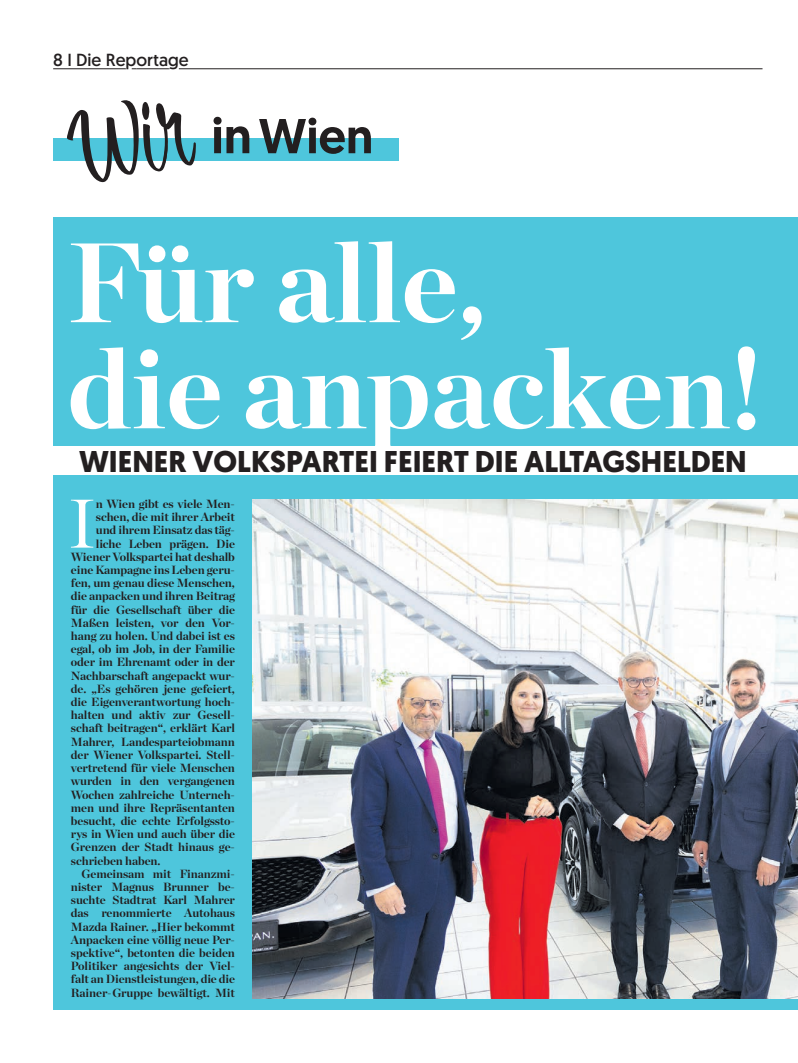
<style>
.page{position:relative;width:798px;height:1063px;background:#fff}
.page>*{position:absolute;margin:0;border:0;box-sizing:border-box;transform-origin:0 0}
.t1{font:700 112.88px/106.1px "Chronicle Display";color:#fff}
.t2{font:68.75px "Chronicle Display";color:#fff}
.t3{font:700 30px "Geomanist";color:#231f20}
.t4{font:17.5px "Geomanist";color:#231f20}
.t5{font:700 11.88px "Chronicle Display";letter-spacing:-.005em;color:#231f20}
</style>
<div class="page">
<div style="left:53px;top:217px;width:744px;height:793px;background:#4ec6dc"></div>
<hr style="left:53px;top:68px;width:73px;height:1px;background:#231f20">
<hr style="left:136px;top:68px;width:32px;height:1px;background:#231f20">
<hr style="left:179px;top:68px;width:583px;height:1px;background:#231f20">
<div style="left:53px;top:138px;width:346px;height:23px;background:#4ec6dc"></div>
<svg style="left:259px;top:118px;width:112px;height:36px"></svg>
<svg style="left:67px;top:100px;width:129px;height:82px"></svg>
<svg style="left:213px;top:117px;width:36px;height:36px"></svg>
<div style="left:53px;top:446px;width:744px;height:29px;background:#fff"></div>
<img style="left:252px;top:500px;width:545px;height:498px">
<h3 class="t4" style="left:53px;top:49px;width:137px">8 I Die Reportage</h3>
<h1 class="t1" style="left:67px;top:222px;width:696px">Für alle,<br>die anpacken!</h1>
<h3 class="t3" style="left:79px;top:442px;width:669px">WIENER VOLKSPARTEI FEIERT DIE ALLTAGSHELDEN</h3>
<h2 class="t2" style="left:68px;top:471px;width:30px">I</h2>
<p class="t5" style="left:96px;top:494px;width:141px">n Wien gibt es viele Men-</p>
<p class="t5" style="left:96px;top:507px;width:141px">schen, die mit ihrer Arbeit</p>
<p class="t5" style="left:96px;top:521px;width:141px">und ihrem Einsatz das täg-</p>
<p class="t5" style="left:96px;top:534px;width:141px">liche Leben prägen. Die</p>
<p class="t5" style="left:71px;top:547px;width:165px">Wiener Volkspartei hat deshalb</p>
<p class="t5" style="left:71px;top:560px;width:165px">eine Kampagne ins Leben geru-</p>
<p class="t5" style="left:71px;top:573px;width:165px">fen, um genau diese Menschen,</p>
<p class="t5" style="left:71px;top:587px;width:165px">die anpacken und ihren Beitrag</p>
<p class="t5" style="left:71px;top:600px;width:165px">für die Gesellschaft über die</p>
<p class="t5" style="left:71px;top:613px;width:165px">Maßen leisten, vor den Vor-</p>
<p class="t5" style="left:71px;top:626px;width:165px">hang zu holen. Und dabei ist es</p>
<p class="t5" style="left:71px;top:640px;width:165px">egal, ob im Job, in der Familie</p>
<p class="t5" style="left:71px;top:653px;width:165px">oder im Ehrenamt oder in der</p>
<p class="t5" style="left:71px;top:666px;width:165px">Nachbarschaft angepackt wur-</p>
<p class="t5" style="left:71px;top:679px;width:165px">de. „Es gehören jene gefeiert,</p>
<p class="t5" style="left:71px;top:692px;width:165px">die Eigenverantwortung hoch-</p>
<p class="t5" style="left:71px;top:706px;width:165px">halten und aktiv zur Gesell-</p>
<p class="t5" style="left:71px;top:719px;width:165px">schaft beitragen“, erklärt Karl</p>
<p class="t5" style="left:71px;top:732px;width:165px">Mahrer, Landesparteiobmann</p>
<p class="t5" style="left:71px;top:745px;width:165px">der Wiener Volkspartei. Stell-</p>
<p class="t5" style="left:71px;top:758px;width:165px">vertretend für viele Menschen</p>
<p class="t5" style="left:71px;top:772px;width:165px">wurden in den vergangenen</p>
<p class="t5" style="left:71px;top:785px;width:165px">Wochen zahlreiche Unterneh-</p>
<p class="t5" style="left:71px;top:798px;width:165px">men und ihre Repräsentanten</p>
<p class="t5" style="left:71px;top:811px;width:165px">besucht, die echte Erfolgssto-</p>
<p class="t5" style="left:71px;top:824px;width:165px">rys in Wien und auch über die</p>
<p class="t5" style="left:71px;top:838px;width:165px">Grenzen der Stadt hinaus ge-</p>
<p class="t5" style="left:71px;top:851px;width:91px">schrieben haben.</p>
<p class="t5" style="left:81px;top:864px;width:155px">Gemeinsam mit Finanzmi-</p>
<p class="t5" style="left:71px;top:877px;width:165px">nister Magnus Brunner be-</p>
<p class="t5" style="left:71px;top:890px;width:165px">suchte Stadtrat Karl Mahrer</p>
<p class="t5" style="left:71px;top:904px;width:165px">das renommierte Autohaus</p>
<p class="t5" style="left:71px;top:917px;width:165px">Mazda Rainer. „Hier bekommt</p>
<p class="t5" style="left:71px;top:930px;width:165px">Anpacken eine völlig neue Per-</p>
<p class="t5" style="left:71px;top:943px;width:165px">spektive“, betonten die beiden</p>
<p class="t5" style="left:71px;top:956px;width:165px">Politiker angesichts der Viel-</p>
<p class="t5" style="left:71px;top:970px;width:165px">falt an Dienstleistungen, die die</p>
<p class="t5" style="left:71px;top:983px;width:165px">Rainer-Gruppe bewältigt. Mit</p>
</div>
